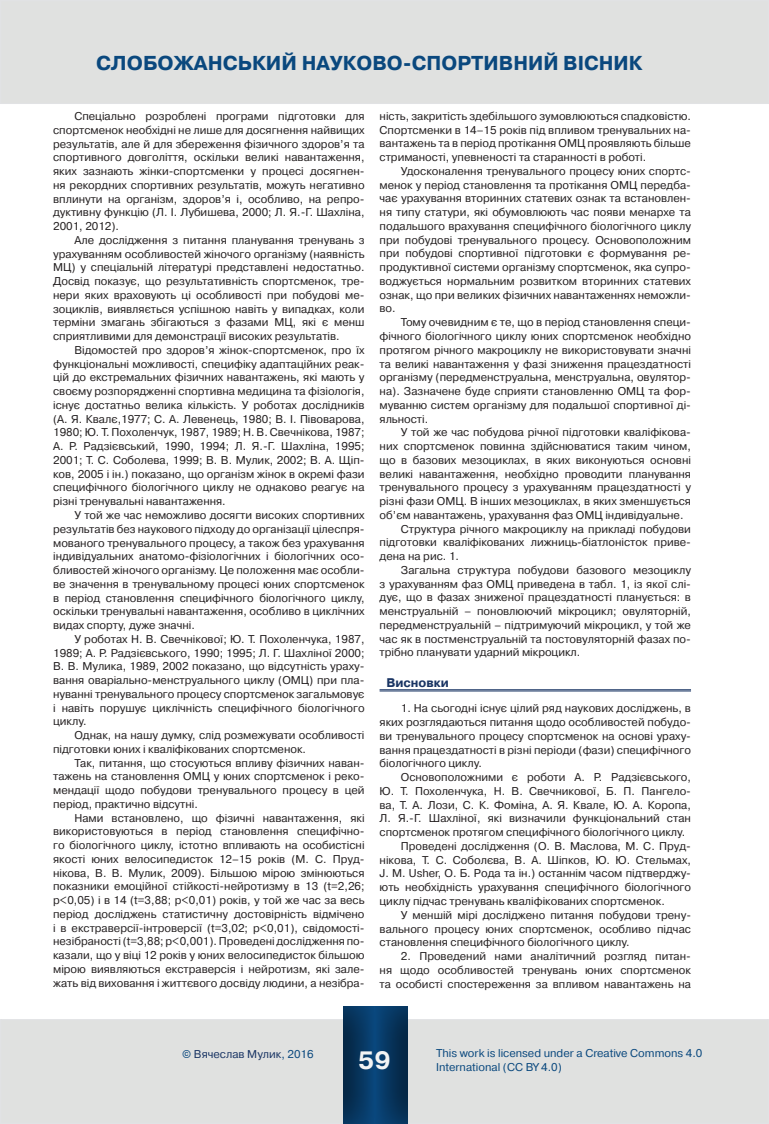
<style>
.page{position:relative;width:769px;height:1124px;background:#fff}
.page>*{position:absolute;margin:0;border:0;box-sizing:border-box;transform-origin:0 0}
.t1{font:700 25px "Pragmatica C";color:#f3f4f4}
.t2{font:700 20px "Pragmatica C";color:#0a487e}
.t3{font:700 12.5px "Pragmatica C";color:#1a3564}
.t4{font:11.25px/13.8px "Pragmatica C";color:#231f20;text-align:justify}
.t5{font:11.25px/13.5px "Pragmatica C";color:#0a487e}
.t6{font:11.25px "Pragmatica C";color:#1a3564}
.s1{color:#0a487e}
</style>
<div class="page">
<div style="left:1px;top:1019px;width:767px;height:104px;background:#e0e1e0"></div>
<svg style="left:343px;top:1006px;width:65px;height:117px;background:#07365f"></svg>
<div style="left:1px;top:1px;width:767px;height:102px;background:#e0e1e0"></div>
<div style="left:0;top:0;width:769px;height:104px;border:1px solid #e1e2e4"></div>
<hr style="left:380px;top:689px;width:311px;height:1px;background:#1a3564">
<hr style="left:380px;top:690px;width:311px;height:1px;background:#1a3564">
<h2 class="t2" style="left:96px;top:52px;width:548px">СЛОБОЖАНСЬКИЙ НАУКОВО-СПОРТИВНИЙ ВІСНИК</h2>
<p class="t4" style="left:53px;top:109px;width:313px;text-indent:21px">Спеціально розроблені програми підготовки для спортсменок необхідні не лише для досягнення найвищих результатів, але й для збереження фізичного здоров’я та спортивного довголіття, оскільки великі навантаження, яких зазнають жінки-спортсменки у процесі досягнен&shy;ня рекордних спортивних результатів, можуть негативно вплинути на організм, здоров’я і, особливо, на репро&shy;дуктивну функцію (Л. І. Лубишева, 2000; Л. Я.-Г. Шахліна, 2001, 2012).</p>
<p class="t4" style="left:53px;top:233px;width:313px;text-indent:21px">Але дослідження з питання планування тренувань з урахуванням особливостей жіночого організму (наявність МЦ) у спеціальній літературі представлені недостатньо.<br>Досвід показує, що результативність спортсменок, тре&shy;нери яких враховують ці особливості при побудові ме&shy;зоциклів, виявляється успішною навіть у випадках, коли терміни змагань збігаються з фазами МЦ, які є менш сприятливими для демонстрації високих результатів.</p>
<p class="t4" style="left:53px;top:343px;width:313px;text-indent:21px">Відомостей про здоров’я жінок-спортсменок, про їх функціональні можливості, специфіку адаптаційних реак&shy;цій до екстремальних фізичних навантажень, які мають у своєму розпорядженні спортивна медицина та фізіологія, існує достатньо велика кількість. У роботах дослідників (А. Я. Квалє,1977; С. А. Левенець, 1980; В. І. Півоварова, 1980; Ю. Т. Похоленчук, 1987, 1989; Н. В. Свечнікова, 1987; А. Р. Радзієвський, 1990, 1994; Л. Я.-Г. Шахліна, 1995; 2001; Т. С. Соболева, 1999; В. В. Мулик, 2002; В. А. Щіп&shy;ков, 2005 і ін.) показано, що організм жінок в окремі фази специфічного біологічного циклу не однаково реагує на різні тренувальні навантаження.</p>
<p class="t4" style="left:53px;top:508px;width:313px;text-indent:21px">У той же час неможливо досягти високих спортивних результатів без наукового підходу до організації цілеспря&shy;мованого тренувального процесу, а також без урахування індивідуальних анатомо-фізіологічних і біологічних осо&shy;бливостей жіночого організму. Це положення має особли&shy;ве значення в тренувальному процесі юних спортсменок в період становлення специфічного біологічного циклу, оскільки тренувальні навантаження, особливо в циклічних видах спорту, дуже значні.</p>
<p class="t4" style="left:53px;top:632px;width:313px;text-indent:21px">У роботах Н. В. Свечнікової; Ю. Т. Похоленчука, 1987, 1989; А. Р. Радзієвського, 1990; 1995; Л. Г. Шахліної 2000; В. В. Мулика, 1989, 2002 показано, що відсутність ураху&shy;вання оваріально-менструального циклу (ОМЦ) при пла&shy;нуванні тренувального процесу спортсменок загальмовує і навіть порушує циклічність специфічного біологічного циклу.</p>
<p class="t4" style="left:53px;top:728px;width:313px;text-indent:21px">Однак, на нашу думку, слід розмежувати особливості підготовки юних і кваліфікованих спортсменок.</p>
<p class="t4" style="left:53px;top:755px;width:313px;text-indent:21px">Так, питання, що стосуються впливу фізичних наван&shy;тажень на становлення ОМЦ у юних спортсменок і реко&shy;мендації щодо побудови тренувального процесу в цей період, практично відсутні.</p>
<p class="t4" style="left:53px;top:810px;width:313px;text-indent:21px">Нами встановлено, що фізичні навантаження, які використовуються в період становлення специфічно&shy;го біологічного циклу, істотно впливають на особистісні якості юних велосипедисток 12–15 років (М. С. Пруд&shy;нікова, В. В. Мулик, 2009). Більшою мірою змінюються показники емоційної стійкості-нейротизму в 13 (t=2,26; р&lt;0,05) і в 14 (t=3,88; р&lt;0,01) років, у той же час за весь період досліджень статистичну достовірність відмічено і в екстраверсії-інтроверсії (t=3,02; р&lt;0,01), свідомості&shy;незібраності (t=3,88; р&lt;0,001). Проведені дослідження по&shy;казали, що у віці 12 років у юних велосипедисток більшою мірою виявляються екстраверсія і нейротизм, які зале&shy;жать від виховання і життєвого досвіду людини, а незібра-</p>
<p class="t4" style="left:380px;top:109px;width:313px">ність, закритість здебільшого зумовлюються спадковістю.<br>Спортсменки в 14–15 років під впливом тренувальних на&shy;вантажень та в період протікання ОМЦ проявляють більше стриманості, упевненості та старанності в роботі.</p>
<p class="t4" style="left:380px;top:164px;width:313px;text-indent:21px">Удосконалення тренувального процесу юних спортс&shy;менок у період становлення та протікання ОМЦ передба&shy;чає урахування вторинних статевих ознак та встановлен&shy;ня типу статури, які обумовлюють час появи менархе та подальшого врахування специфічного біологічного циклу при побудові тренувального процесу. Основоположним при побудові спортивної підготовки є формування ре&shy;продуктивної системи організму спортсменок, яка супро&shy;воджується нормальним розвитком вторинних статевих ознак, що при великих фізичних навантаженнях неможли&shy;во.</p>
<p class="t4" style="left:380px;top:315px;width:313px;text-indent:21px">Тому очевидним є те, що в період становлення специ&shy;фічного біологічного циклу юних спортсменок необхідно протягом річного макроциклу не використовувати значні та великі навантаження у фазі зниження працездатності організму (передменструальна, менструальна, овулятор&shy;на). Зазначене буде сприяти становленню ОМЦ та фор&shy;муванню систем організму для подальшої спортивної ді&shy;яльності.</p>
<p class="t4" style="left:401px;top:425px;width:292px">У той же час побудова річної підготовки кваліфікова-</p>
<p class="t4" style="left:380px;top:439px;width:313px">них спортсменок повинна здійснюватися таким чином,</p>
<p class="t4" style="left:380px;top:453px;width:313px">що в базових мезоциклах, в яких виконуються основні</p>
<p class="t4" style="left:380px;top:467px;width:313px">великі навантаження, необхідно проводити планування</p>
<p class="t4" style="left:380px;top:480px;width:313px">тренувального процесу з урахуванням працездатності у</p>
<p class="t4" style="left:380px;top:494px;width:313px">різні фази ОМЦ. В інших мезоциклах, в яких зменшується</p>
<p class="t4" style="left:380px;top:508px;width:305px">об’єм навантажень, урахування фаз ОМЦ індивідуальне.</p>
<p class="t4" style="left:401px;top:522px;width:292px">Структура річного макроциклу на прикладі побудови</p>
<p class="t4" style="left:380px;top:535px;width:313px">підготовки кваліфікованих лижниць-біатлоністок приве-</p>
<p class="t4" style="left:380px;top:549px;width:81px">дена на рис. 1.</p>
<p class="t4" style="left:401px;top:563px;width:292px">Загальна структура побудови базового мезоциклу</p>
<p class="t4" style="left:380px;top:577px;width:313px">з урахуванням фаз ОМЦ приведена в табл. 1, із якої слі-</p>
<p class="t4" style="left:380px;top:590px;width:313px">дує, що в фазах зниженої працездатності планується: в</p>
<p class="t4" style="left:380px;top:604px;width:313px">менструальній – поновлюючий мікроцикл; овуляторній,</p>
<p class="t4" style="left:380px;top:618px;width:313px">передменструальній – підтримуючий мікроцикл, у той же</p>
<p class="t4" style="left:380px;top:632px;width:313px">час як в постменструальній та постовуляторній фазах по-</p>
<p class="t4" style="left:380px;top:645px;width:202px">трібно планувати ударний мікроцикл.</p>
<p class="t3" style="left:386px;top:675px;width:64px">Висновки</p>
<p class="t4" style="left:380px;top:701px;width:313px;text-indent:21px">1. На сьогодні існує цілий ряд наукових досліджень, в яких розглядаються питання щодо особливостей побудо&shy;ви тренувального процесу спортсменок на основі ураху&shy;вання працездатності в різні періоди (фази) специфічного біологічного циклу.</p>
<p class="t4" style="left:401px;top:770px;width:292px">Основоположними є роботи А. Р. Радзієвського,</p>
<p class="t4" style="left:380px;top:784px;width:313px">Ю. Т. Похоленчука, Н. В. Свечникової, Б. П. Пангело-</p>
<p class="t4" style="left:380px;top:797px;width:313px">ва, Т. А. Лози, С. К. Фоміна, А. Я. Квале, Ю. А. Коропа,</p>
<p class="t4" style="left:380px;top:811px;width:313px">Л. Я.-Г. Шахліної, які визначили функціональний стан</p>
<p class="t4" style="left:380px;top:825px;width:307px">спортсменок протягом специфічного біологічного циклу.</p>
<p class="t4" style="left:401px;top:839px;width:292px">Проведені дослідження (О. B. Маслова, М. С. Пруд-</p>
<p class="t4" style="left:380px;top:852px;width:313px">нікова, Т. С. Соболєва, В. А. Шіпков, Ю. Ю. Стельмах,</p>
<p class="t4" style="left:380px;top:866px;width:313px">J. M. Usher, О. Б. Рода та ін.) останнім часом підтверджу-</p>
<p class="t4" style="left:380px;top:880px;width:313px">ють необхідність урахування специфічного біологічного</p>
<p class="t4" style="left:380px;top:894px;width:287px">циклу підчас тренувань кваліфікованих спортсменок.</p>
<p class="t4" style="left:401px;top:907px;width:292px">У меншій мірі досліджено питання побудови трену-</p>
<p class="t4" style="left:380px;top:921px;width:313px">вального процесу юних спортсменок, особливо підчас</p>
<p class="t4" style="left:380px;top:935px;width:252px">становлення специфічного біологічного циклу.</p>
<p class="t4" style="left:380px;top:949px;width:313px;text-indent:21px">2. Проведений нами аналітичний розгляд питан&shy;ня щодо особливостей тренувань юних спортсменок та особисті спостереження за впливом навантажень на</p>
<p class="t6" style="left:182px;top:1047px;width:133px"><span class="s1">©</span> Вячеслав Мулик<span class="s1">, 2016</span></p>
<h1 class="t1" style="left:358px;top:1046px;width:34px">59</h1>
<p class="t5" style="left:436px;top:1046px;width:268px">This work is licensed under a Creative Commons 4.0<br>International (CC BY 4.0)</p>
</div>
